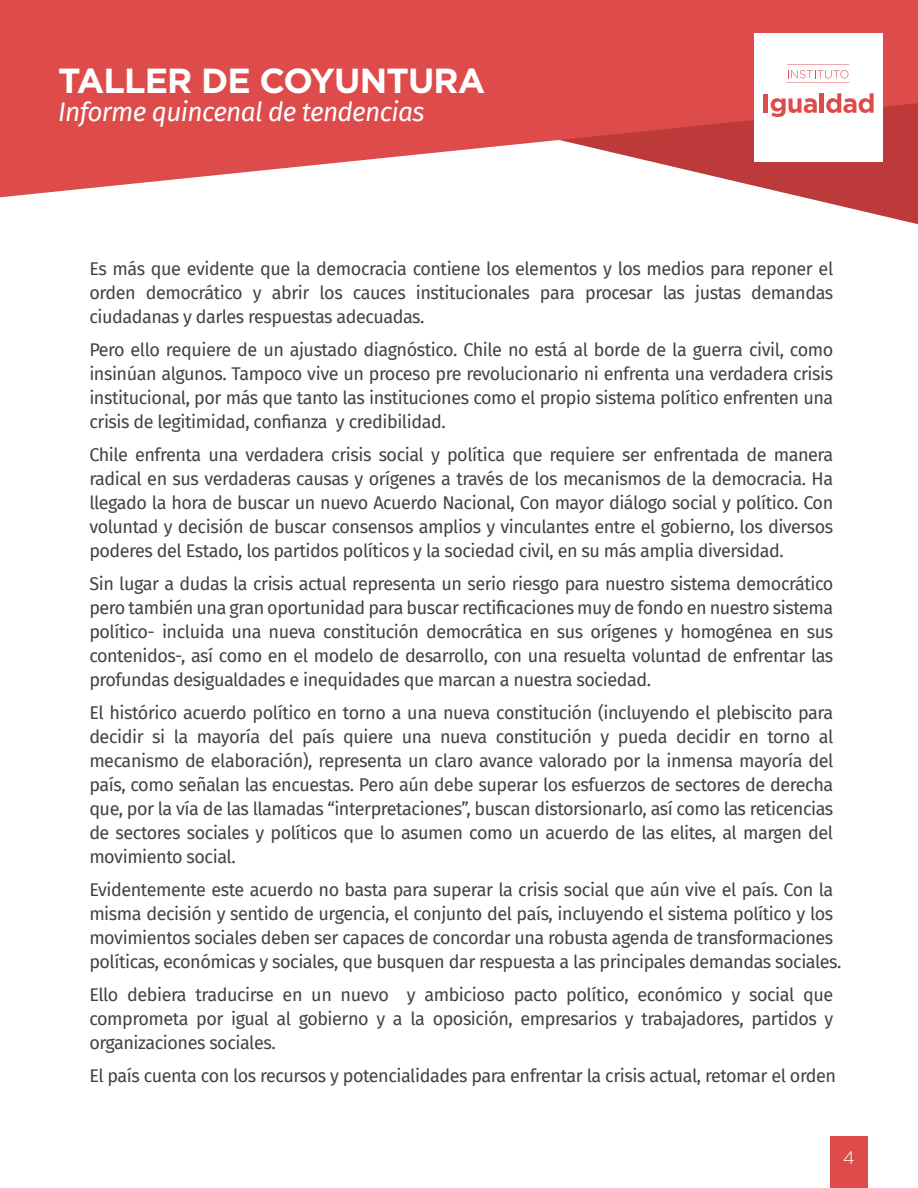
<style>
.page{position:relative;width:918px;height:1188px;background:#fff}
.page>*{position:absolute;margin:0;border:0;box-sizing:border-box;transform-origin:0 0}
.t1{font:700 34.8px "Gotham";letter-spacing:-.025em;color:#fff}
.t2{font:italic 26.25px "Fira Sans";letter-spacing:-.025em;color:#fff}
.t3{font:18px/24px "Fira Sans";letter-spacing:-.025em;color:#434142;text-align:justify}
.t4{font:300 18px "Gotham";color:#fff}
</style>
<div class="page">
<div style="left:830px;top:1136px;width:37px;height:52px;background:#dd4b4b"></div>
<svg style="left:802px;top:197px;width:116px;height:27px"></svg>
<svg style="left:0;top:0;width:918px;height:197px;background:#de6262"></svg>
<div style="left:754px;top:33px;width:129px;height:129px;background:#fff"></div>
<hr style="left:764px;top:94px;width:4px;height:19px;background:#dd4b4b">
<svg style="left:771px;top:98px;width:46px;height:19px"></svg>
<hr style="left:820px;top:93px;width:4px;height:20px;background:#dd4b4b">
<svg style="left:826px;top:93px;width:48px;height:20px"></svg>
<svg style="left:787px;top:70px;width:62px;height:13px"></svg>
<h1 class="t1" style="left:58px;top:61px;width:429px">TALLER DE COYUNTURA</h1>
<h2 class="t2" style="left:58px;top:92px;width:368px">Informe quincenal de tendencias</h2>
<p class="t3" style="left:89px;top:256px;width:745px">Es más que evidente que la democracia contiene los elementos y los medios para reponer el orden democrático y abrir los cauces institucionales para procesar las justas demandas ciudadanas y darles respuestas adecuadas.</p>
<p class="t3" style="left:89px;top:337px;width:745px">Pero ello requiere de un ajustado diagnóstico. Chile no está al borde de la guerra civil, como insinúan algunos. Tampoco vive un proceso pre revolucionario ni enfrenta una verdadera crisis institucional, por más que tanto las instituciones como el propio sistema político enfrenten una crisis de legitimidad, confianza y credibilidad.</p>
<p class="t3" style="left:89px;top:442px;width:745px">Chile enfrenta una verdadera crisis social y política que requiere ser enfrentada de manera radical en sus verdaderas causas y orígenes a través de los mecanismos de la democracia. Ha llegado la hora de buscar un nuevo Acuerdo Nacional, Con mayor diálogo social y político. Con voluntad y decisión de buscar consensos amplios y vinculantes entre el gobierno, los diversos poderes del Estado, los partidos políticos y la sociedad civil, en su más amplia diversidad.</p>
<p class="t3" style="left:89px;top:571px;width:746px">Sin lugar a dudas la crisis actual representa un serio riesgo para nuestro sistema democrático pero también una gran oportunidad para buscar rectificaciones muy de fondo en nuestro sistema político- incluida una nueva constitución democrática en sus orígenes y homogénea en sus contenidos-, así como en el modelo de desarrollo, con una resuelta voluntad de enfrentar las profundas desigualdades e inequidades que marcan a nuestra sociedad.</p>
<p class="t3" style="left:89px;top:700px;width:746px">El histórico acuerdo político en torno a una nueva constitución (incluyendo el plebiscito para decidir si la mayoría del país quiere una nueva constitución y pueda decidir en torno al mecanismo de elaboración), representa un claro avance valorado por la inmensa mayoría del país, como señalan las encuestas. Pero aún debe superar los esfuerzos de sectores de derecha que, por la vía de las llamadas “interpretaciones”, buscan distorsionarlo, así como las reticencias de sectores sociales y políticos que lo asumen como un acuerdo de las elites, al margen del movimiento social.</p>
<p class="t3" style="left:89px;top:877px;width:754px;text-align:left">Evidentemente este acuerdo no basta para superar la crisis social que aún vive el país. Con la misma decisión y sentido de urgencia, el conjunto del país, incluyendo el sistema político y los movimientos sociales deben ser capaces de concordar una robusta agenda de transformaciones políticas, económicas y sociales, que busquen dar respuesta a las principales demandas sociales.</p>
<p class="t3" style="left:89px;top:982px;width:746px">Ello debiera traducirse en un nuevo y ambicioso pacto político, económico y social que comprometa por igual al gobierno y a la oposición, empresarios y trabajadores, partidos y organizaciones sociales.</p>
<p class="t3" style="left:89px;top:1063px;width:748px">El país cuenta con los recursos y potencialidades para enfrentar la crisis actual, retomar el orden</p>
<p class="t4" style="left:843px;top:1148px;width:13px">4</p>
</div>
